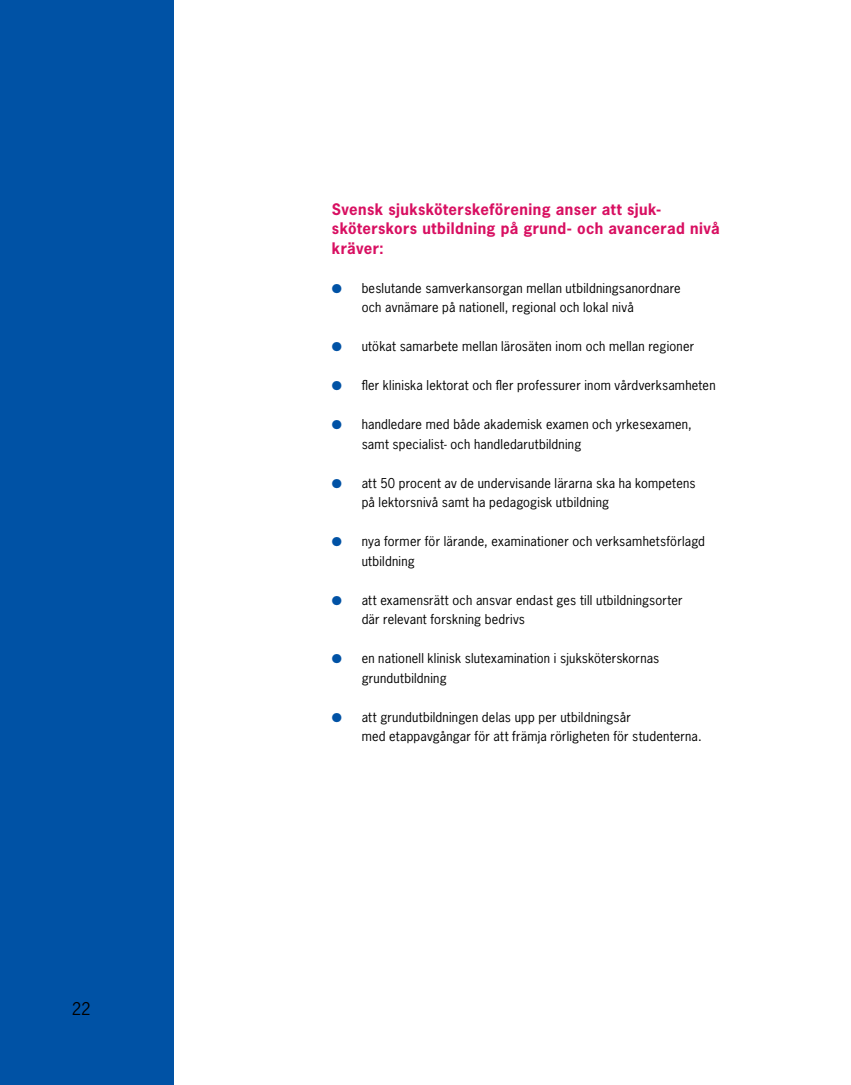
<style>
.page{position:relative;width:851px;height:1085px;background:#fff}
.page>*{position:absolute;margin:0;border:0;box-sizing:border-box;transform-origin:0 0}
.t1{font:16.5px "News Gothic Std";color:#000}
.t2{font:700 15px/19.5px "News Gothic Std";letter-spacing:.03em;color:#d80f61}
.t3{font:12.75px/19.5px "News Gothic Std";letter-spacing:.015em;color:#000}
.s1{color:#0052a5}
</style>
<div class="page">
<div style="left:0;top:0;width:173px;height:1084px;background:#0052a5"></div>
<p class="t1" style="left:72px;top:997px;width:20px">22</p>
<p class="t2" style="left:332px;top:199px;width:389px">Svensk sjuksköterskeförening anser att sjuk&shy;sköterskors utbildning på grund- och avancerad nivå kräver:</p>
<p class="t3" style="left:361px;top:278px;width:320px;text-indent:-30px"><span class="s1">●</span> beslutande samverkansorgan mellan utbildningsanordnare och avnämare på nationell, regional och lokal nivå</p>
<p class="t3" style="left:332px;top:336px;width:364px"><span class="s1">●</span> utökat samarbete mellan lärosäten inom och mellan regioner</p>
<p class="t3" style="left:332px;top:375px;width:385px"><span class="s1">●</span> fler kliniska lektorat och fler professurer inom vårdverksamheten</p>
<p class="t3" style="left:361px;top:414px;width:332px;text-indent:-30px"><span class="s1">●</span> handledare med både akademisk examen och yrkesexamen, samt specialist- och handledarutbildning</p>
<p class="t3" style="left:361px;top:473px;width:335px;text-indent:-30px"><span class="s1">●</span> att 50 procent av de undervisande lärarna ska ha kompetens på lektorsnivå samt ha pedagogisk utbildning</p>
<p class="t3" style="left:361px;top:531px;width:345px;text-indent:-30px"><span class="s1">●</span> nya former för lärande, examinationer och verksamhetsförlagd utbildning</p>
<p class="t3" style="left:361px;top:590px;width:322px;text-indent:-30px"><span class="s1">●</span> att examensrätt och ansvar endast ges till utbildningsorter där relevant forskning bedrivs</p>
<p class="t3" style="left:361px;top:648px;width:299px;text-indent:-30px"><span class="s1">●</span> en nationell klinisk slutexamination i sjuksköterskornas grundutbildning</p>
<p class="t3" style="left:361px;top:707px;width:341px;text-indent:-30px"><span class="s1">●</span> att grundutbildningen delas upp per utbildningsår<br>med etappavgångar för att främja rörligheten för studenterna.</p>
</div>
